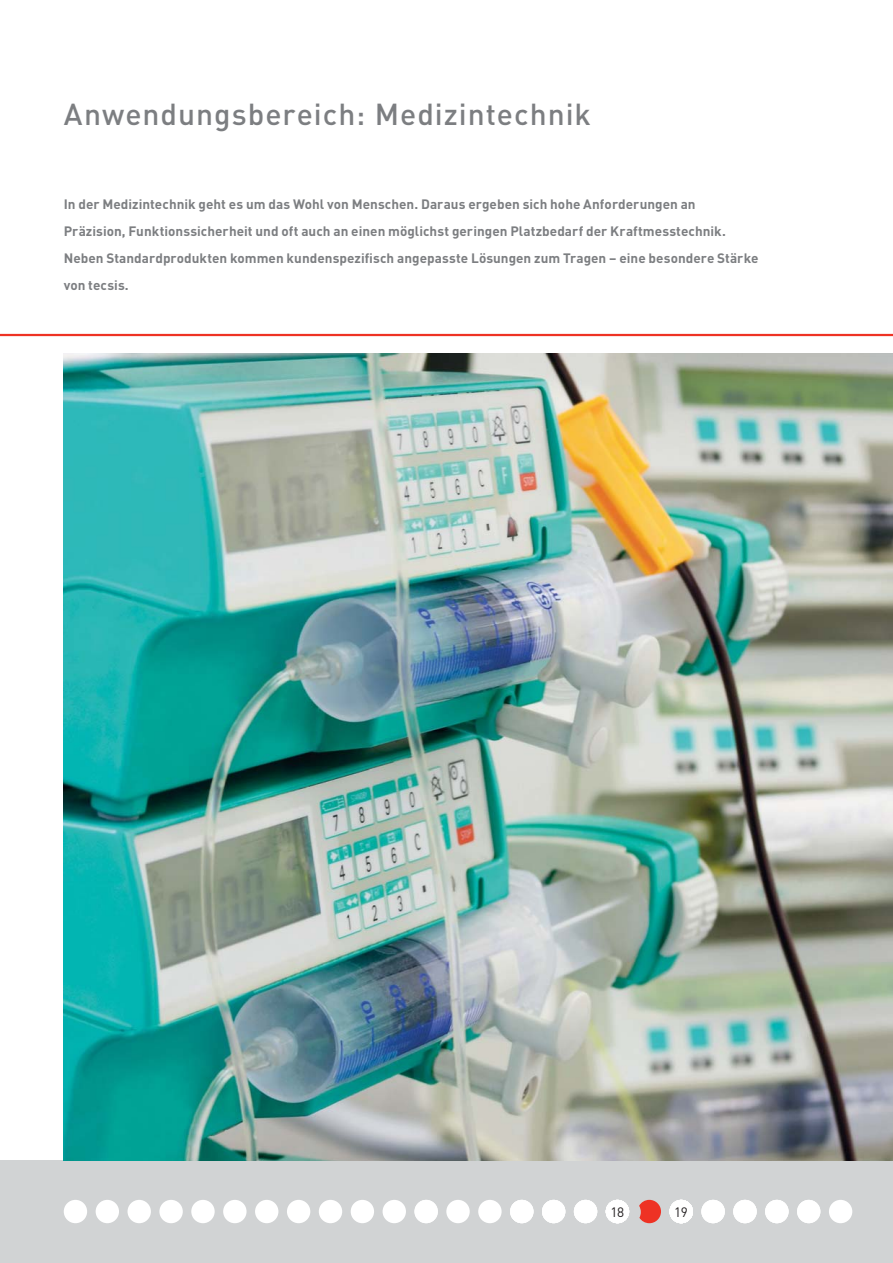
<style>
.page{position:relative;width:893px;height:1263px;background:#fff}
.page>*{position:absolute;margin:0;border:0;box-sizing:border-box;transform-origin:0 0}
.t1{font:500 30px "DIN";letter-spacing:.035em;color:#7c7e81}
.t2{font:700 13.5px/27px "DIN";letter-spacing:.005em;color:#7c7e81}
.t3{font:13.5px "DIN";color:#231f20}
</style>
<div class="page">
<div style="left:0;top:1161px;width:893px;height:102px;background:#d1d3d4"></div>
<div style="left:446px;top:1200px;width:24px;height:23px;background:#fff;border-radius:50%"></div>
<svg style="left:639px;top:1200px;width:22px;height:23px"></svg>
<div style="left:383px;top:1200px;width:23px;height:23px;background:#fff;border-radius:50%"></div>
<div style="left:414px;top:1200px;width:24px;height:23px;background:#fff;border-radius:50%"></div>
<div style="left:478px;top:1200px;width:24px;height:23px;background:#fff;border-radius:50%"></div>
<div style="left:287px;top:1200px;width:23px;height:23px;background:#fff;border-radius:50%"></div>
<div style="left:319px;top:1200px;width:23px;height:23px;background:#fff;border-radius:50%"></div>
<div style="left:351px;top:1200px;width:23px;height:23px;background:#fff;border-radius:50%"></div>
<div style="left:159px;top:1200px;width:24px;height:23px;background:#fff;border-radius:50%"></div>
<div style="left:191px;top:1200px;width:24px;height:23px;background:#fff;border-radius:50%"></div>
<div style="left:223px;top:1200px;width:24px;height:23px;background:#fff;border-radius:50%"></div>
<div style="left:255px;top:1200px;width:23px;height:23px;background:#fff;border-radius:50%"></div>
<div style="left:64px;top:1200px;width:23px;height:23px;background:#fff;border-radius:50%"></div>
<div style="left:96px;top:1200px;width:23px;height:23px;background:#fff;border-radius:50%"></div>
<div style="left:128px;top:1200px;width:23px;height:23px;background:#fff;border-radius:50%"></div>
<div style="left:510px;top:1200px;width:23px;height:23px;background:#fff;border-radius:50%"></div>
<div style="left:542px;top:1200px;width:23px;height:23px;background:#fff;border-radius:50%"></div>
<div style="left:574px;top:1200px;width:23px;height:23px;background:#fff;border-radius:50%"></div>
<div style="left:701px;top:1200px;width:24px;height:23px;background:#fff;border-radius:50%"></div>
<div style="left:733px;top:1200px;width:24px;height:23px;background:#fff;border-radius:50%"></div>
<div style="left:765px;top:1200px;width:23px;height:23px;background:#fff;border-radius:50%"></div>
<div style="left:797px;top:1200px;width:23px;height:23px;background:#fff;border-radius:50%"></div>
<div style="left:829px;top:1200px;width:23px;height:23px;background:#fff;border-radius:50%"></div>
<div style="left:669px;top:1200px;width:24px;height:23px;background:#fff;border-radius:50%"></div>
<div style="left:606px;top:1200px;width:23px;height:23px;background:#fff;border-radius:50%"></div>
<img style="left:64px;top:353px;width:829px;height:808px">
<hr style="left:0;top:334px;width:893px;height:2px;background:#ee3224">
<h1 class="t1" style="left:64px;top:104px;width:529px">Anwendungsbereich: Medizintechnik</h1>
<p class="t2" style="left:64px;top:192px;width:696px">In der Medizintechnik geht es um das Wohl von Menschen. Daraus ergeben sich hohe Anforderungen an Präzision, Funktionssicherheit und oft auch an einen möglichst geringen Platzbedarf der Kraftmesstechnik.<br>Neben Standardprodukten kommen kundenspezifisch angepasste Lösungen zum Tragen – eine besondere Stärke von tecsis.</p>
<p class="t3" style="left:610px;top:1207px;width:15px">1 81</p>
<p class="t3" style="left:674px;top:1207px;width:15px">19</p>
</div>
